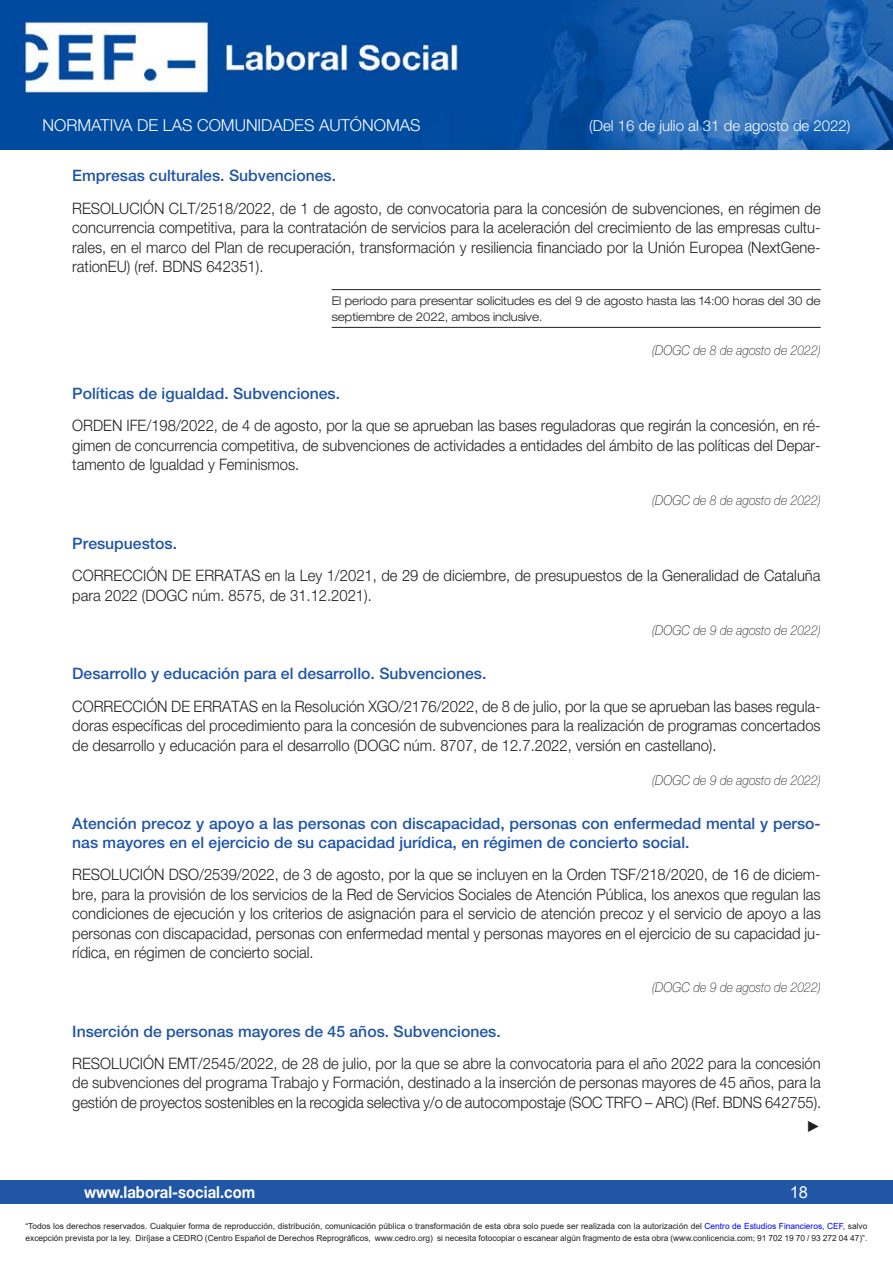
<style>
.page{position:relative;width:893px;height:1263px;background:#fff}
.page>*{position:absolute;margin:0;border:0;box-sizing:border-box;transform-origin:0 0}
.t1{font:300 16.5px "Helvetica Neue LT Std";color:#fff}
.t2{font:700 16.5px "Helvetica Neue LT Std";color:#fff;scale:.9 1}
.t3{font:16.5px "Arial";color:#fff}
.Contenido{font:300 15.75px/19.5px "Helvetica Neue LT Std";color:#231f20;text-align:justify;scale:.94 1}
.Título-cabecera{font:500 15.75px/18.8px "Helvetica Neue LT Std";color:#2155a5}
.Contenido-2{font:15.75px "Times New Roman";color:#231f20;scale:.94 1}
.t4{font:300 15px "Helvetica Neue LT Std";color:#fff}
.publicación{font:italic 100 13.5px "Helvetica Neue LT Std";color:#231f20;scale:.9 1}
.Plazo{font:300 expanded 12px/15.8px "Helvetica Neue LT Std";color:#231f20;scale:.92 1}
.t5{font:8.4px/12px "Arial";color:#231f20}
.s1{color:#00f}
</style>
<div class="page">
<div style="left:0;top:1180px;width:893px;height:23px;background:#2155a5"></div>
<img style="left:0;top:0;width:893px;height:149px">
<hr style="left:332px;top:289px;width:489px;height:1px;background:#231f20">
<hr style="left:332px;top:327px;width:489px;height:1px;background:#231f20">
<p class="t1" style="left:43px;top:115px;width:379px">NORMATIVA DE LAS COMUNIDADES AUTÓNOMAS</p>
<p class="t4" style="left:589px;top:117px;width:263px">(Del 16 de julio al 31 de agosto de 2022)</p>
<p class="Título-cabecera" style="left:72px;top:166px;width:265px">Empresas culturales. Subvenciones.</p>
<p class="Contenido" style="left:72px;top:198px;width:798px">RESOLUCIÓN CLT/2518/2022, de 1 de agosto, de convocatoria para la concesión de subvenciones, en régimen de concurrencia competitiva, para la contratación de servicios para la aceleración del crecimiento de las empresas cultu&shy;rales, en el marco del Plan de recuperación, transformación y resiliencia financiado por la Unión Europea (NextGene&shy;rationEU) (ref. BDNS 642351).</p>
<p class="Plazo" style="left:332px;top:293px;width:533px">El periodo para presentar solicitudes es del 9 de agosto hasta las 14:00 horas del 30 de septiembre de 2022, ambos inclusive.</p>
<p class="publicación" style="left:652px;top:342px;width:189px">(DOGC de 8 de agosto de 2022)</p>
<p class="Título-cabecera" style="left:72px;top:384px;width:269px">Políticas de igualdad. Subvenciones.</p>
<p class="Contenido" style="left:72px;top:416px;width:798px">ORDEN IFE/198/2022, de 4 de agosto, por la que se aprueban las bases reguladoras que regirán la concesión, en ré&shy;gimen de concurrencia competitiva, de subvenciones de actividades a entidades del ámbito de las políticas del Depar&shy;tamento de Igualdad y Feminismos.</p>
<p class="publicación" style="left:652px;top:492px;width:189px">(DOGC de 8 de agosto de 2022)</p>
<p class="Título-cabecera" style="left:72px;top:534px;width:106px">Presupuestos.</p>
<p class="Contenido" style="left:72px;top:565px;width:798px">CORRECCIÓN DE ERRATAS en la Ley 1/2021, de 29 de diciembre, de presupuestos de la Generalidad de Cataluña para 2022 (DOGC núm. 8575, de 31.12.2021).</p>
<p class="publicación" style="left:652px;top:622px;width:189px">(DOGC de 9 de agosto de 2022)</p>
<p class="Título-cabecera" style="left:72px;top:664px;width:416px">Desarrollo y educación para el desarrollo. Subvenciones.</p>
<p class="Contenido" style="left:72px;top:696px;width:798px">CORRECCIÓN DE ERRATAS en la Resolución XGO/2176/2022, de 8 de julio, por la que se aprueban las bases regula&shy;doras específicas del procedimiento para la concesión de subvenciones para la realización de programas concertados de desarrollo y educación para el desarrollo (DOGC núm. 8707, de 12.7.2022, versión en castellano).</p>
<p class="publicación" style="left:652px;top:772px;width:189px">(DOGC de 9 de agosto de 2022)</p>
<p class="Título-cabecera" style="left:72px;top:814px;width:750px">Atención precoz y apoyo a las personas con discapacidad, personas con enfermedad mental y perso&shy;nas mayores en el ejercicio de su capacidad jurídica, en régimen de concierto social.</p>
<p class="Contenido" style="left:72px;top:864px;width:798px">RESOLUCIÓN DSO/2539/2022, de 3 de agosto, por la que se incluyen en la Orden TSF/218/2020, de 16 de diciem&shy;bre, para la provisión de los servicios de la Red de Servicios Sociales de Atención Pública, los anexos que regulan las condiciones de ejecución y los criterios de asignación para el servicio de atención precoz y el servicio de apoyo a las personas con discapacidad, personas con enfermedad mental y personas mayores en el ejercicio de su capacidad ju&shy;rídica, en régimen de concierto social.</p>
<p class="publicación" style="left:652px;top:980px;width:189px">(DOGC de 9 de agosto de 2022)</p>
<p class="Título-cabecera" style="left:72px;top:1021px;width:430px">Inserción de personas mayores de 45 años. Subvenciones.</p>
<p class="Contenido" style="left:72px;top:1053px;width:798px">RESOLUCIÓN EMT/2545/2022, de 28 de julio, por la que se abre la convocatoria para el año 2022 para la concesión de subvenciones del programa Trabajo y Formación, destinado a la inserción de personas mayores de 45 años, para la gestión de proyectos sostenibles en la recogida selectiva y/o de autocompostaje (SOC TRFO – ARC) (Ref. BDNS 642755).</p>
<p class="Contenido-2" style="left:806px;top:1115px;width:17px">►</p>
<p class="t2" style="left:84px;top:1182px;width:192px">www.laboral-social.com</p>
<p class="t3" style="left:790px;top:1180px;width:20px">18</p>
<p class="t5" style="left:26px;top:1220px;width:843px">“Todos los derechos reservados. Cualquier forma de reproducción, distribución, comunicación pública o transformación de esta obra solo puede ser realizada con la autorización del <span class="s1">Centro de Estudios Financieros, CEF</span>, salvo excepción prevista por la ley. Diríjase a CEDRO (Centro Español de Derechos Reprográficos, www.cedro.org) si necesita fotocopiar o escanear algún fragmento de esta obra (www.conlicencia.com; 91 702 19 70 / 93 272 04 47)”.</p>
</div>
